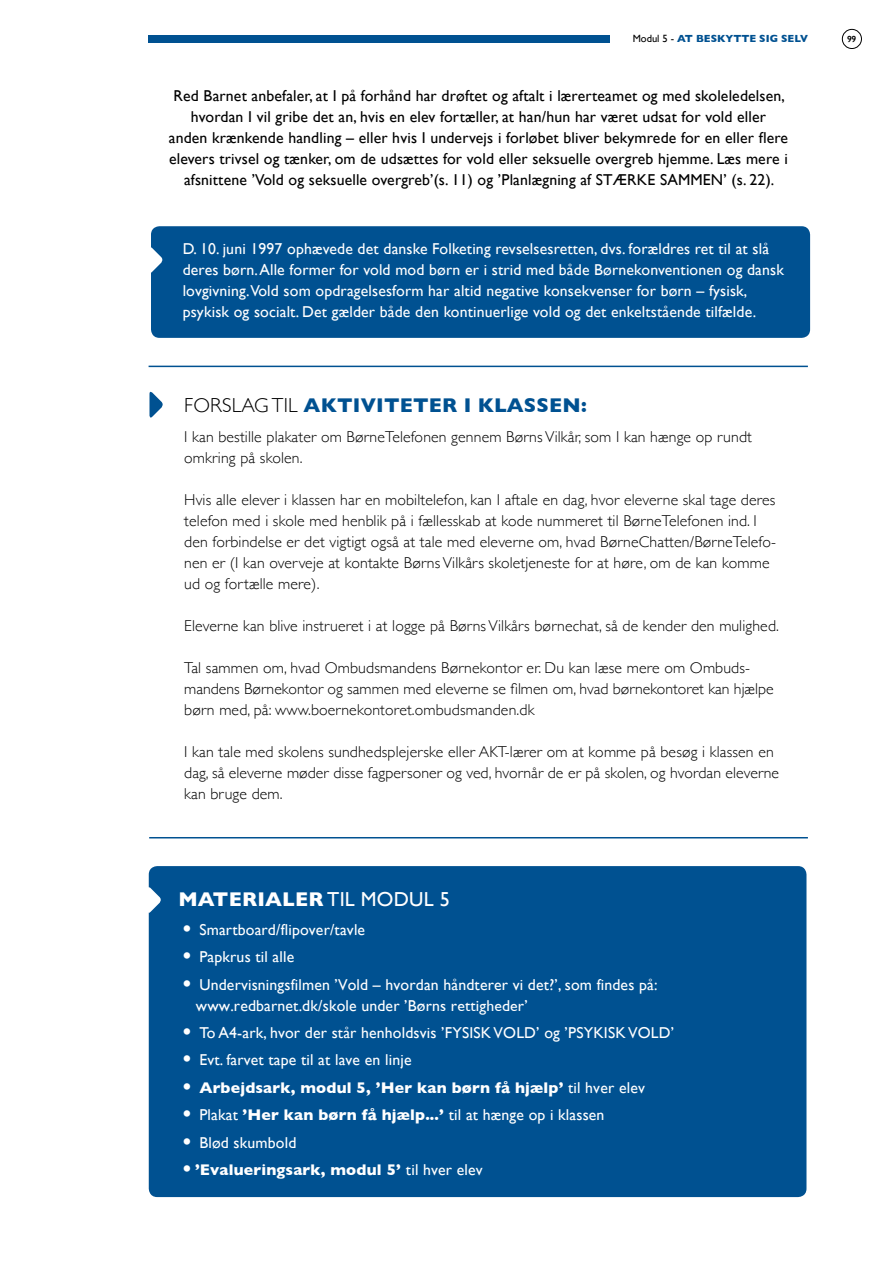
<style>
.page{position:relative;width:893px;height:1263px;background:#fff}
.page>*{position:absolute;margin:0;border:0;box-sizing:border-box;transform-origin:0 0}
.t1{font:700 20.25px "Gill Sans";letter-spacing:.01em;color:#005191}
.t2{font:700 20.25px "Gill Sans";letter-spacing:.01em;color:#fff}
.t3{font:300 15.75px/21px "Gill Sans";letter-spacing:.01em;color:#000}
.t4{font:15.75px/21px "Gill Sans";letter-spacing:.01em;color:#fff}
.t5{font:15.75px/21px "Gill Sans";letter-spacing:.01em;color:#000;text-align:center}
.t6{font:700 15.75px "Gill Sans";letter-spacing:.01em;color:#fff}
.t7{font:700 10.5px "Gill Sans";color:#005191}
.t8{font:600 9px "Gill Sans";color:#000}
.s1{font-weight:400;color:#000}
.s2{font-weight:300;color:#000}
.s3{font-weight:400}
.s4{font-weight:700;font-size:19.5px}
.s5{font-size:19.5px}
.s6{font-weight:700}
</style>
<div class="page">
<div style="left:148px;top:35px;width:462px;height:8px;background:#005191"></div>
<div style="left:842px;top:29px;width:20px;height:20px;border:1px solid #000;border-radius:50%"></div>
<div style="left:149px;top:866px;width:657px;height:331px;background:#005191;border-radius:9px"></div>
<div style="left:151px;top:226px;width:659px;height:112px;background:#005191;border-radius:9px"></div>
<svg style="left:151px;top:247px;width:12px;height:26px"></svg>
<svg style="left:148px;top:885px;width:13px;height:30px"></svg>
<svg style="left:149px;top:391px;width:14px;height:27px"></svg>
<hr style="left:149px;top:837px;width:659px;height:1px;background:#005191">
<hr style="left:149px;top:366px;width:659px;height:1px;background:#005191">
<p class="t7" style="left:633px;top:31px;width:177px"><span class="s1">Modul 5 -</span> AT BESKYTTE SIG SELV</p>
<p class="t8" style="left:847px;top:33px;width:10px">99</p>
<p class="t5" style="left:169px;top:85px;width:621px">Red Barnet anbefaler, at I på forhånd har drøftet og aftalt i lærerteamet og med skoleledelsen, hvordan I vil gribe det an, hvis en elev fortæller, at han/hun har været udsat for vold eller<br>anden krænkende handling – eller hvis I undervejs i forløbet bliver bekymrede for en eller flere elevers trivsel og tænker, om de udsættes for vold eller seksuelle overgreb hjemme. Læs mere i afsnittene ’Vold og seksuelle overgreb’(s. 11) og ’Planlægning af STÆRKE SAMMEN’ (s. 22).</p>
<p class="t4" style="left:183px;top:238px;width:603px">D. 10. juni 1997 ophævede det danske Folketing revselsesretten, dvs. forældres ret til at slå deres børn. Alle former for vold mod børn er i strid med både Børnekonventionen og dansk lovgivning.Vold som opdragelsesform har altid negative konsekvenser for børn – fysisk, psykisk og socialt. Det gælder både den kontinuerlige vold og det enkeltstående tilfælde.</p>
<p class="t1" style="left:184px;top:389px;width:404px"><span class="s2">FORSLAG TIL</span> AKTIVITETER I KLASSEN:</p>
<p class="t3" style="left:184px;top:425px;width:569px">I kan bestille plakater om BørneTelefonen gennem Børns Vilkår, som I kan hænge op rundt omkring på skolen.</p>
<p class="t3" style="left:184px;top:488px;width:593px">Hvis alle elever i klassen har en mobiltelefon, kan I aftale en dag, hvor eleverne skal tage deres telefon med i skole med henblik på i fællesskab at kode nummeret til BørneTelefonen ind. I den forbindelse er det vigtigt også at tale med eleverne om, hvad BørneChatten/BørneTelefo&shy;nen er (I kan overveje at kontakte Børns Vilkårs skoletjeneste for at høre, om de kan komme ud og fortælle mere).</p>
<p class="t3" style="left:184px;top:614px;width:596px">Eleverne kan blive instrueret i at logge på Børns Vilkårs børnechat, så de kender den mulighed.</p>
<p class="t3" style="left:184px;top:656px;width:591px">Tal sammen om, hvad Ombudsmandens Børnekontor er. Du kan læse mere om Ombuds&shy;mandens Børnekontor og sammen med eleverne se filmen om, hvad børnekontoret kan hjælpe børn med, på: www.boernekontoret.ombudsmanden.dk</p>
<p class="t3" style="left:184px;top:740px;width:596px">I kan tale med skolens sundhedsplejerske eller AKT-lærer om at komme på besøg i klassen en dag, så eleverne møder disse fagpersoner og ved, hvornår de er på skolen, og hvordan eleverne kan bruge dem.</p>
<p class="t2" style="left:178px;top:883px;width:273px">MATERIALER <span class="s3">TIL MODUL 5</span></p>
<p class="t4" style="left:182px;top:919px;width:184px"><span class="s4">•</span> Smartboard/flipover/tavle</p>
<p class="t4" style="left:182px;top:946px;width:113px"><span class="s4">•</span> Papkrus til alle</p>
<p class="t4" style="left:196px;top:974px;width:463px;text-indent:-14px"><span class="s4">•</span> Undervisningsfilmen ’Vold – hvordan håndterer vi det?’, som findes på: www.redbarnet.dk/skole under ’Børns rettigheder’</p>
<p class="t4" style="left:182px;top:1022px;width:493px"><span class="s4">•</span> To A4-ark, hvor der står henholdsvis ’FYSISK VOLD’ og ’PSYKISKVOLD’</p>
<p class="t4" style="left:182px;top:1049px;width:231px"><span class="s4">•</span> Evt. farvet tape til at lave en linje</p>
<p class="t6" style="left:182px;top:1075px;width:464px"><span class="s5">•</span> Arbejdsark, modul 5, ’Her kan børn få hjælp’ <span class="s3">til hver elev</span></p>
<p class="t4" style="left:182px;top:1104px;width:424px"><span class="s4">•</span> Plakat <span class="s6">’Her kan børn få hjælp...’</span> til at hænge op i klassen</p>
<p class="t4" style="left:182px;top:1131px;width:116px"><span class="s4">•</span> Blød skumbold</p>
<p class="t6" style="left:182px;top:1157px;width:302px"><span class="s5">•</span> ’Evalueringsark, modul 5’ <span class="s3">til hver elev</span></p>
</div>
